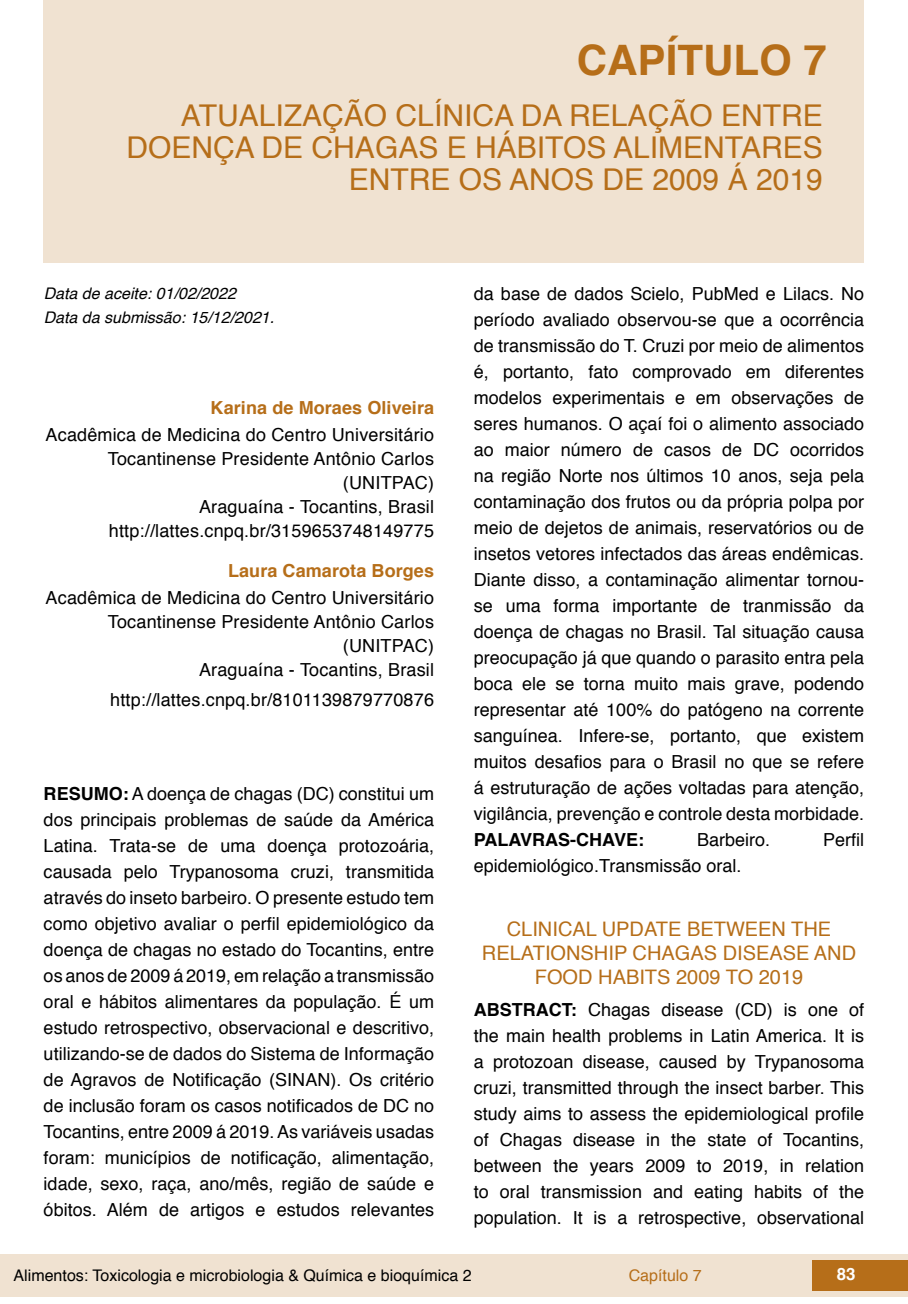
<style>
.page{position:relative;width:908px;height:1304px;background:#fff}
.page>*{position:absolute;margin:0;border:0;box-sizing:border-box;transform-origin:0 0}
.capítulos{font:700 42px "Helvetica";color:#b66e19}
.nome_artigos{font:30px/32px "Helvetica";color:#b66e19;text-align:right}
.título_Inglês{font:20px/24px "Helvetica";color:#b66e19;text-align:center}
.Resumos_e_PC_TXT{font:18px/26px "Helvetica";color:#000;text-align:justify}
.info_autores{font:18px/24px "Helvetica";letter-spacing:.01em;color:#000;text-align:right}
.nome_autores{font:700 18px "Helvetica";letter-spacing:.005em;color:#b66e19}
.Resumos_e_PC_TXT-2{font:700 18px "Helvetica";color:#000}
.t1{font:700 16.8px "Helvetica";color:#fff}
.t2{font:16px "Helvetica";color:#000}
.data{font:italic 16px "Helvetica";color:#000}
.t3{font:16px "Helvetica";color:#b66e19}
.s1{font-weight:700}
</style>
<div class="page">
<div style="left:0;top:1254px;width:906px;height:43px;background:#f0e2d1"></div>
<div style="left:812px;top:1261px;width:95px;height:30px;background:#b66e19"></div>
<div style="left:44px;top:0;width:819px;height:263px;background:#f0e2d1"></div>
<p class="capítulos" style="left:576px;top:26px;width:251px">CAPÍTULO 7</p>
<p class="nome_artigos" style="left:126px;top:101px;width:697px">ATUALIZAÇÃO CLÍNICA DA RELAÇÃO ENTRE<br>DOENÇA DE CHAGAS E HÁBITOS ALIMENTARES<br>ENTRE OS ANOS DE 2009 Á 2019</p>
<p class="data" style="left:44px;top:280px;width:194px">Data de aceite: 01/02/2022</p>
<p class="data" style="left:44px;top:304px;width:232px">Data da submissão: 15/12/2021.</p>
<p class="nome_autores" style="left:210px;top:393px;width:225px">Karina de Moraes Oliveira</p>
<p class="info_autores" style="left:46px;top:424px;width:390px">Acadêmica de Medicina do Centro Universitário<br>Tocantinense Presidente Antônio Carlos (UNITPAC)</p>
<p class="info_autores" style="left:199px;top:495px;width:236px">Araguaína - Tocantins, Brasil</p>
<p class="info_autores" style="left:109px;top:519px;width:326px">http://lattes.cnpq.br/3159653748149775</p>
<p class="nome_autores" style="left:228px;top:556px;width:207px">Laura Camarota Borges</p>
<p class="info_autores" style="left:46px;top:586px;width:390px">Acadêmica de Medicina do Centro Universitário<br>Tocantinense Presidente Antônio Carlos (UNITPAC)</p>
<p class="info_autores" style="left:199px;top:658px;width:236px">Araguaína - Tocantins, Brasil</p>
<p class="info_autores" style="left:110px;top:688px;width:325px">http://lattes.cnpq.br/8101139879770876</p>
<p class="Resumos_e_PC_TXT" style="left:44px;top:781px;width:392px"><span class="s1">RESUMO:</span> A doença de chagas (DC) constitui um dos principais problemas de saúde da América Latina. Trata-se de uma doença protozoária, causada pelo Trypanosoma cruzi, transmitida através do inseto barbeiro. O presente estudo tem como objetivo avaliar o perfil epidemiológico da doença de chagas no estado do Tocantins, entre os anos de 2009 á 2019, em relação a transmissão oral e hábitos alimentares da população. É um estudo retrospectivo, observacional e descritivo, utilizando-se de dados do Sistema de Informação de Agravos de Notificação (SINAN). Os critério de inclusão foram os casos notificados de DC no Tocantins, entre 2009 á 2019. As variáveis usadas foram: municípios de notificação, alimentação, idade, sexo, raça, ano/mês, região de saúde e óbitos. Além de artigos e estudos relevantes</p>
<p class="Resumos_e_PC_TXT" style="left:473px;top:281px;width:392px">da base de dados Scielo, PubMed e Lilacs. No período avaliado observou-se que a ocorrência de transmissão do T. Cruzi por meio de alimentos é, portanto, fato comprovado em diferentes modelos experimentais e em observações de seres humanos. O açaí foi o alimento associado ao maior número de casos de DC ocorridos na região Norte nos últimos 10 anos, seja pela contaminação dos frutos ou da própria polpa por meio de dejetos de animais, reservatórios ou de insetos vetores infectados das áreas endêmicas.<br>Diante disso, a contaminação alimentar tornou&shy;se uma forma importante de tranmissão da doença de chagas no Brasil. Tal situação causa preocupação já que quando o parasito entra pela boca ele se torna muito mais grave, podendo representar até 100% do patógeno na corrente sanguínea. Infere-se, portanto, que existem muitos desafios para o Brasil no que se refere á estruturação de ações voltadas para atenção, vigilância, prevenção e controle desta morbidade.</p>
<p class="Resumos_e_PC_TXT-2" style="left:473px;top:825px;width:172px">PALAVRAS-CHAVE:</p>
<p class="Resumos_e_PC_TXT" style="left:696px;top:827px;width:75px">Barbeiro.</p>
<p class="Resumos_e_PC_TXT" style="left:822px;top:827px;width:43px">Perfil</p>
<p class="Resumos_e_PC_TXT" style="left:473px;top:853px;width:269px">epidemiológico.Transmissão oral.</p>
<p class="título_Inglês" style="left:481px;top:918px;width:375px">CLINICAL UPDATE BETWEEN THE<br>RELATIONSHIP CHAGAS DISEASE AND<br>FOOD HABITS 2009 TO 2019</p>
<p class="Resumos_e_PC_TXT" style="left:473px;top:997px;width:392px"><span class="s1">ABSTRACT:</span> Chagas disease (CD) is one of the main health problems in Latin America. It is a protozoan disease, caused by Trypanosoma cruzi, transmitted through the insect barber. This study aims to assess the epidemiological profile of Chagas disease in the state of Tocantins, between the years 2009 to 2019, in relation to oral transmission and eating habits of the population. It is a retrospective, observational</p>
<p class="t2" style="left:14px;top:1263px;width:459px">Alimentos: Toxicologia e microbiologia &amp; Química e bioquímica 2</p>
<p class="t3" style="left:628px;top:1263px;width:74px">Capítulo 7</p>
<p class="t1" style="left:836px;top:1261px;width:20px">83</p>
</div>
